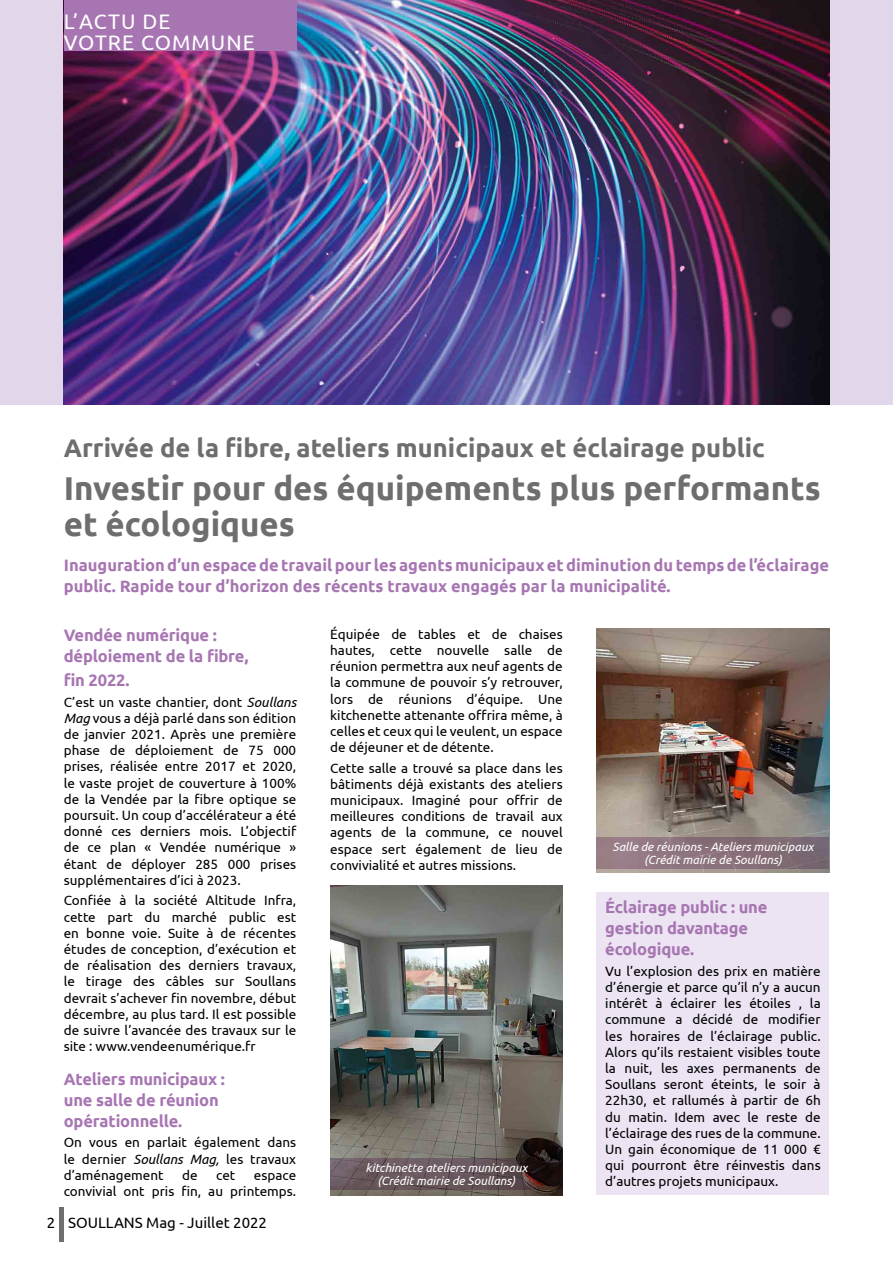
<style>
.page{position:relative;width:893px;height:1263px;background:#fff}
.page>*{position:absolute;margin:0;border:0;box-sizing:border-box;transform-origin:0 0}
.t1{font:700 33px/36px "Ubuntu";color:#6e6e6e}
.t2{font:700 25.5px "Ubuntu";color:#6e6e6e}
.t3{font:21px/21px "Ubuntu";letter-spacing:.05em;color:#fff}
.t4{font:700 16.5px/21px "Ubuntu";letter-spacing:-.01em;color:#a776b2}
.t5{font:15px "Ubuntu";color:#000}
.t6{font:13.5px/16.2px "Ubuntu";color:#000;text-align:justify}
.t7{font:italic 12px/13.5px "Ubuntu";color:#fff;text-align:center}
.s1{font-style:italic}
</style>
<div class="page">
<img style="left:330px;top:885px;width:233px;height:310px">
<img style="left:597px;top:628px;width:232px;height:245px">
<div style="left:0;top:0;width:893px;height:405px;background:#e2d6eb"></div>
<img style="left:64px;top:0;width:765px;height:405px">
<svg style="left:330px;top:1158px;width:233px;height:31px;background:#5a4a4f"></svg>
<div style="left:597px;top:837px;width:232px;height:31px;background:linear-gradient(to right,#9d7f89,#77656f)"></div>
<div style="left:597px;top:892px;width:232px;height:303px;background:#ece4f2"></div>
<div style="left:64px;top:0;width:232px;height:51px;background:#a776b2"></div>
<hr style="left:60px;top:1208px;width:4px;height:34px;background:#6e6e6e">
<h3 class="t3" style="left:64px;top:10px;width:192px">L’ACTU DE<br>VOTRE COMMUNE</h3>
<h2 class="t2" style="left:64px;top:432px;width:703px">Arrivée de la fibre, ateliers municipaux et éclairage public</h2>
<h1 class="t1" style="left:64px;top:469px;width:759px">Investir pour des équipements plus performants et écologiques</h1>
<p class="t4" style="left:64px;top:554px;width:767px">Inauguration d’un espace de travail pour les agents municipaux et diminution du temps de l’éclairage public. Rapide tour d’horizon des récents travaux engagés par la municipalité.</p>
<p class="t4" style="left:64px;top:624px;width:186px">Vendée numérique : déploiement de la fibre,</p>
<p class="t4" style="left:64px;top:669px;width:67px">fin 2022.</p>
<p class="t6" style="left:64px;top:693px;width:234px">C’est un vaste chantier, dont <span class="s1">Soullans Mag</span> vous a déjà parlé dans son édition de janvier 2021. Après une première phase de déploiement de 75 000 prises, réalisée entre 2017 et 2020, le vaste projet de couverture à 100% de la Vendée par la fibre optique se poursuit. Un coup d’accélérateur a été donné ces derniers mois. L’objectif de ce plan « Vendée numérique » étant de déployer 285 000 prises supplémentaires d’ici à 2023.</p>
<p class="t6" style="left:64px;top:892px;width:234px">Confiée à la société Altitude Infra, cette part du marché public est en bonne voie. Suite à de récentes études de conception, d’exécution et de réalisation des derniers travaux, le tirage des câbles sur Soullans devrait s’achever fin novembre, début décembre, au plus tard. Il est possible de suivre l’avancée des travaux sur le site : www.vendeenumérique.fr</p>
<p class="t4" style="left:64px;top:1068px;width:163px">Ateliers municipaux : une salle de réunion opérationnelle.</p>
<p class="t6" style="left:64px;top:1134px;width:234px">On vous en parlait également dans le dernier <span class="s1">Soullans Mag,</span> les travaux d’aménagement</p>
<p class="t6" style="left:330px;top:625px;width:234px">Équipée de tables et de chaises hautes, cette nouvelle salle de réunion permettra aux neuf agents de la commune de pouvoir s’y retrouver, lors de réunions d’équipe. Une kitchenette attenante offrira même, à celles et ceux qui le veulent, un espace de déjeuner et de détente.</p>
<p class="t6" style="left:330px;top:759px;width:234px">Cette salle a trouvé sa place dans les bâtiments déjà existants des ateliers municipaux. Imaginé pour offrir de meilleures conditions de travail aux agents de la commune, ce nouvel espace sert également de lieu de convivialité et autres missions.</p>
<p class="t7" style="left:612px;top:839px;width:202px">Salle de réunions - Ateliers municipaux (Crédit mairie de Soullans)</p>
<p class="t4" style="left:605px;top:897px;width:164px">Éclairage public : une gestion davantage écologique.</p>
<p class="t6" style="left:605px;top:962px;width:217px">Vu l’explosion des prix en matière d’énergie et parce qu’il n’y a aucun intérêt à éclairer les étoiles , la commune a décidé de modifier les horaires de l’éclairage public.<br>Alors qu’ils restaient visibles toute la nuit, les axes permanents de Soullans seront éteints, le soir à 22h30, et rallumés à partir de 6h du matin. Idem avec le reste de l’éclairage des rues de la commune.<br>Un gain économique de 11 000 € qui pourront être réinvestis dans d’autres projets municipaux.</p>
<p class="t7" style="left:365px;top:1160px;width:164px">kitchinette ateliers municipaux (Crédit mairie de Soullans)</p>
<p class="t6" style="left:182px;top:1166px;width:17px">de</p>
<p class="t6" style="left:216px;top:1166px;width:21px">cet</p>
<p class="t6" style="left:64px;top:1166px;width:234px;text-align:right">espace<br>convivial ont pris fin, au printemps.</p>
<p class="t5" style="left:47px;top:1213px;width:222px">2 SOULLANS Mag - Juillet 2022</p>
</div>
